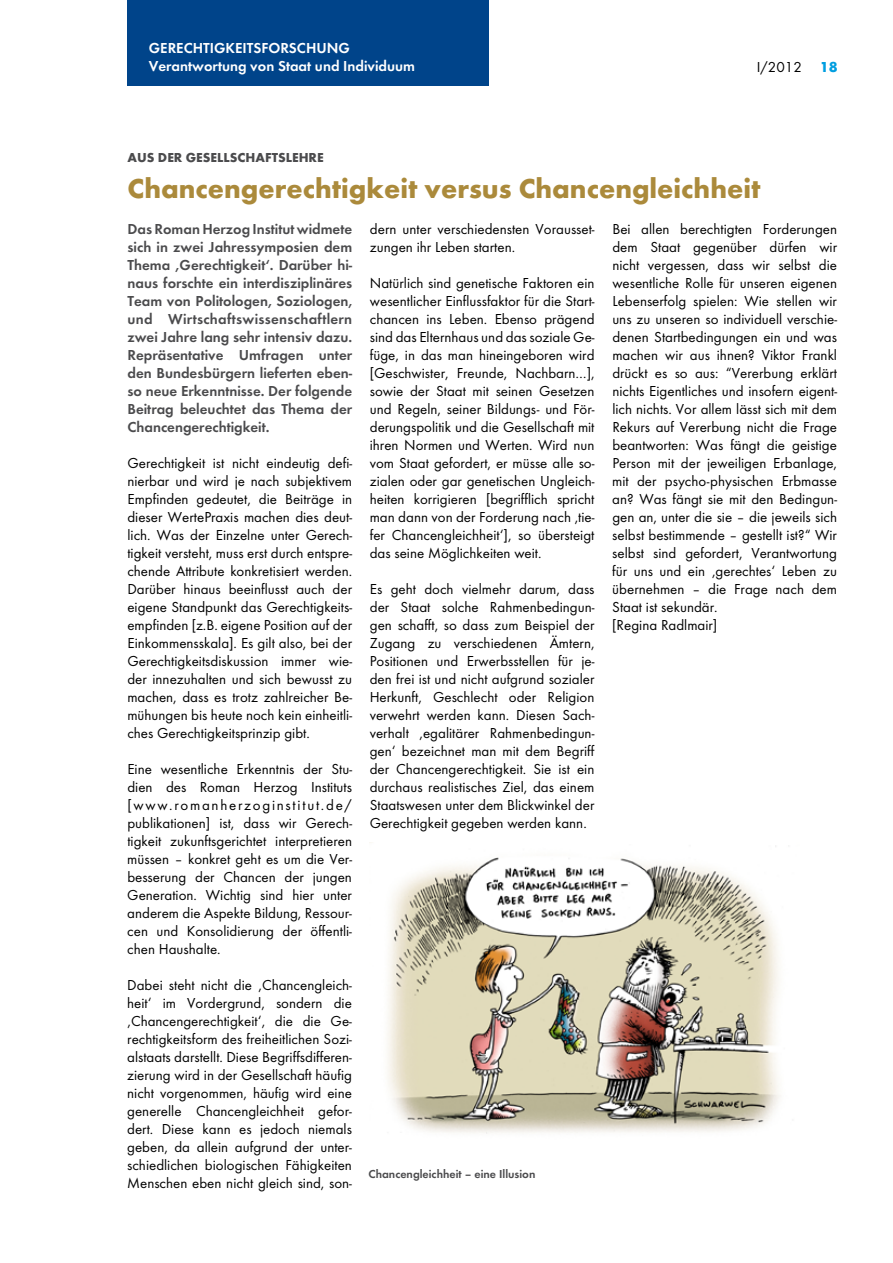
<style>
.page{position:relative;width:893px;height:1263px;background:#fff}
.page>*{position:absolute;margin:0;border:0;box-sizing:border-box;transform-origin:0 0}
.t1{font:700 28.5px "Futura T";color:#ab8a3b}
.t2{font:15px/18px "Futura T";color:#000;text-align:justify}
.t3{font:600 15px/18px "Futura T";color:#4b4b4d;text-align:justify}
.t4{font:600 15px/18px "Futura T";color:#fff}
.t5{font:700 13.5px "Futura T";color:#4b4b4d}
.t6{font:600 12px "Futura T";color:#4b4b4d}
.s1{font-weight:700;color:#009ee0}
</style>
<div class="page">
<div style="left:128px;top:0;width:361px;height:85px;background:#00448a"></div>
<img style="left:387px;top:845px;width:393px;height:289px">
<p class="t4" style="left:149px;top:39px;width:268px">Gerechtigkeitsforschung<br>Verantwortung von Staat und Individuum</p>
<p class="t5" style="left:128px;top:149px;width:198px">Aus der Gesellschaftslehre</p>
<p class="t2" style="left:757px;top:58px;width:82px">I/2012 <span class="s1">18</span></p>
<h1 class="t1" style="left:128px;top:172px;width:634px">Chancengerechtigkeit versus Chancengleichheit</h1>
<p class="t3" style="left:127px;top:220px;width:226px">Das Roman Herzog Institut widmete sich in zwei Jahressymposien dem Thema ‚Gerechtigkeit‘. Darüber hi&shy;naus forschte ein interdisziplinäres Team von Politologen, Soziologen, und Wirtschaftswissenschaftlern zwei Jahre lang sehr intensiv dazu.<br>Repräsentative Umfragen unter den Bundesbürgern lieferten eben&shy;so neue Erkenntnisse. Der folgende Beitrag beleuchtet das Thema der Chancengerechtigkeit.</p>
<p class="t2" style="left:127px;top:454px;width:226px">Gerechtigkeit ist nicht eindeutig defi&shy;nierbar und wird je nach subjektivem Empfinden gedeutet, die Beiträge in dieser WertePraxis machen dies deut&shy;lich. Was der Einzelne unter Gerech&shy;tigkeit versteht, muss erst durch entspre&shy;chende Attribute konkretisiert werden.<br>Darüber hinaus beeinflusst auch der eigene Standpunkt das Gerechtigkeits&shy;empfinden [z.B. eigene Position auf der Einkommensskala]. Es gilt also, bei der Gerechtigkeitsdiskussion immer wie&shy;der innezuhalten und sich bewusst zu machen, dass es trotz zahlreicher Be&shy;mühungen bis heute noch kein einheitli&shy;ches Gerechtigkeitsprinzip gibt.</p>
<p class="t2" style="left:127px;top:760px;width:226px">Eine wesentliche Erkenntnis der Stu&shy;dien des Roman Herzog Instituts [www.romanherzoginstitut.de/ publikationen] ist, dass wir Gerech&shy;tigkeit zukunftsgerichtet interpretieren müssen – konkret geht es um die Ver&shy;besserung der Chancen der jungen Generation. Wichtig sind hier unter anderem die Aspekte Bildung, Ressour&shy;cen und Konsolidierung der öffentli&shy;chen Haushalte.</p>
<p class="t2" style="left:127px;top:976px;width:226px">Dabei steht nicht die ‚Chancengleich&shy;heit‘ im Vordergrund, sondern die ‚Chancengerechtigkeit‘, die die Ge&shy;rechtigkeitsform des freiheitlichen Sozi&shy;alstaats darstellt. Diese Begriffsdifferen&shy;zierung wird in der Gesellschaft häufig nicht vorgenommen, häufig wird eine generelle Chancengleichheit gefor&shy;dert. Diese kann es jedoch niemals geben, da allein aufgrund der unter&shy;schiedlichen biologischen Fähigkeiten Menschen eben nicht gleich sind, son-</p>
<p class="t2" style="left:370px;top:220px;width:226px">dern unter verschiedensten Vorausset&shy;zungen ihr Leben starten.</p>
<p class="t2" style="left:370px;top:274px;width:226px">Natürlich sind genetische Faktoren ein wesentlicher Einflussfaktor für die Start&shy;chancen ins Leben. Ebenso prägend sind das Elternhaus und das soziale Ge&shy;füge, in das man hineingeboren wird [Geschwister, Freunde, Nachbarn…], sowie der Staat mit seinen Gesetzen und Regeln, seiner Bildungs - und För&shy;derungspolitik und die Gesellschaft mit ihren Normen und Werten. Wird nun vom Staat gefordert, er müsse alle so&shy;zialen oder gar genetischen Ungleich&shy;heiten korrigieren [begrifflich spricht man dann von der Forderung nach ‚tie&shy;fer Chancengleichheit‘], so übersteigt das seine Möglichkeiten weit.</p>
<p class="t2" style="left:370px;top:580px;width:226px">Es geht doch vielmehr darum, dass der Staat solche Rahmenbedingun&shy;gen schafft, so dass zum Beispiel der Zugang zu verschiedenen Ämtern, Positionen und Erwerbsstellen für je&shy;den frei ist und nicht aufgrund sozialer Herkunft, Geschlecht oder Religion verwehrt werden kann. Diesen Sach&shy;verhalt ‚egalitärer Rahmenbedingun&shy;gen‘ bezeichnet man mit dem Begriff der Chancengerechtigkeit. Sie ist ein durchaus realistisches Ziel, das einem Staatswesen unter dem Blickwinkel der Gerechtigkeit gegeben werden kann.</p>
<p class="t6" style="left:369px;top:1166px;width:168px">Chancengleichheit – eine Illusion</p>
<p class="t2" style="left:612px;top:220px;width:226px;text-align:left">Bei allen berechtigten Forderungen dem Staat gegenüber dürfen wir nicht vergessen, dass wir selbst die wesentliche Rolle für unseren eigenen Lebenserfolg spielen: Wie stellen wir uns zu unseren so individuell verschie&shy;denen Startbedingungen ein und was machen wir aus ihnen? Viktor Frankl drückt es so aus: “Vererbung erklärt nichts Eigentliches und insofern eigent&shy;lich nichts. Vor allem lässt sich mit dem Rekurs auf Vererbung nicht die Frage beantworten: Was fängt die geistige Person mit der jeweiligen Erbanlage, mit der psycho - physischen Erbmasse an? Was fängt sie mit den Bedingun&shy;gen an, unter die sie – die jeweils sich selbst bestimmende – gestellt ist?“ Wir selbst sind gefordert, Verantwortung für uns und ein ‚gerechtes‘ Leben zu übernehmen – die Frage nach dem Staat ist sekundär.<br>[Regina Radlmair]</p>
</div>
